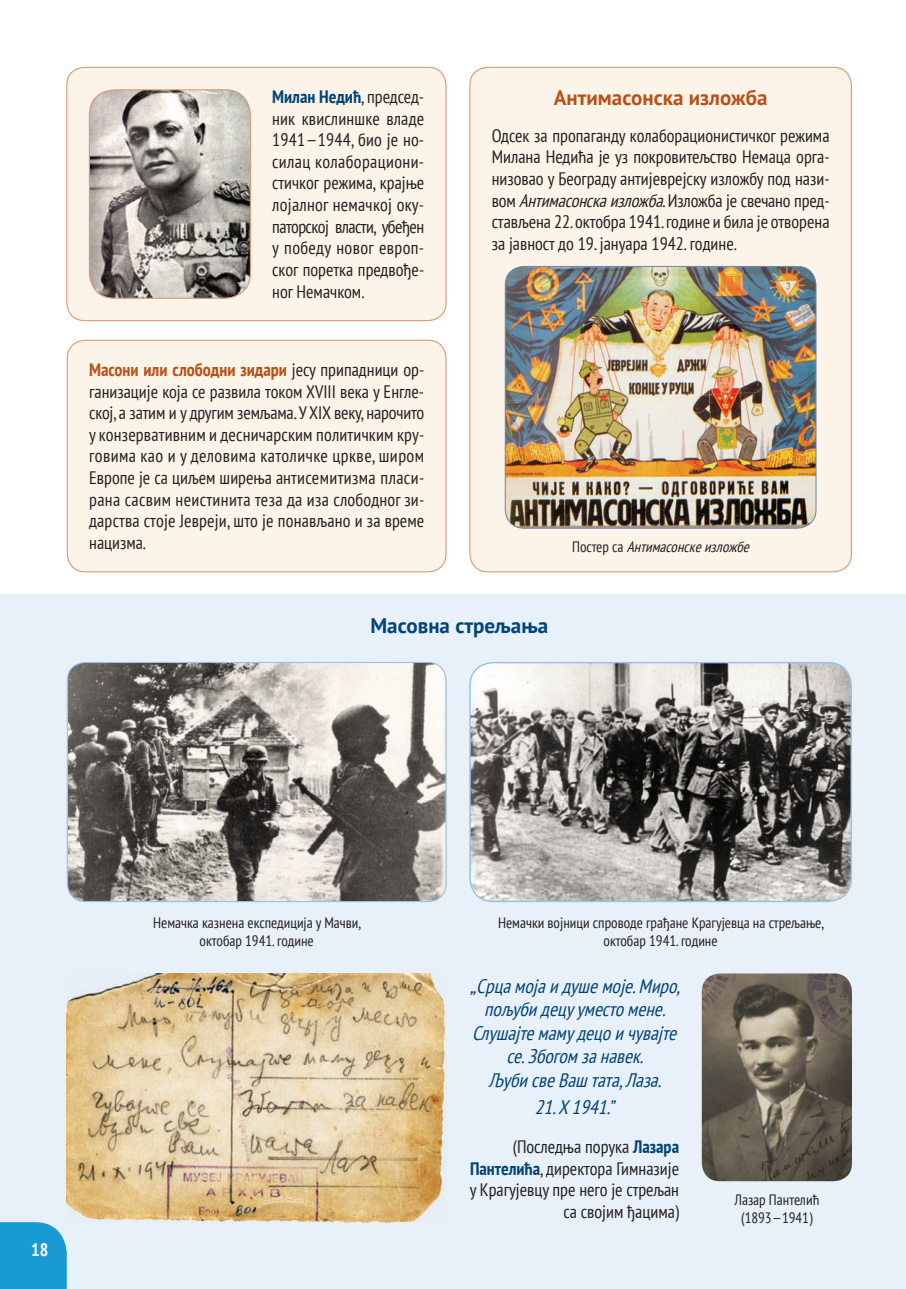
<style>
.page{position:relative;width:906px;height:1289px;background:#fff}
.page>*{position:absolute;margin:0;border:0;box-sizing:border-box;transform-origin:0 0}
.t1{font:700 21px "PT Sans";color:#b85118}
.t2{font:700 21px "PT Sans";color:#014476}
.t3{font:italic condensed 19.5px/23.4px "PT Sans";color:#014476;text-align:center}
.t4{font:condensed 18px/21.6px "PT Sans";color:#231f20;text-align:justify}
.t5{font:700 condensed 18px "PT Sans";color:#fff}
.t6{font:condensed 15px/18px "PT Sans";color:#231f20;text-align:center}
.t7{font:italic condensed 15px "PT Sans";color:#231f20}
.s1{font-weight:700;color:#014476}
.s2{font-weight:700;color:#b85118}
.s3{font-style:italic}
.s4{font-style:normal}
.s5{font-stretch:normal}
</style>
<div class="page">
<div style="left:0;top:594px;width:906px;height:694px;background:#e8f1f9"></div>
<img style="left:66px;top:973px;width:380px;height:249px">
<div style="left:67px;top:340px;width:379px;height:232px;background:#fdf4e9;border-radius:18px"></div>
<div style="left:67px;top:340px;width:379px;height:232px;border:1px solid #da9b73;border-radius:18px"></div>
<div style="left:470px;top:67px;width:381px;height:505px;background:#fdf4e9;border-radius:18px"></div>
<img style="left:505px;top:266px;width:311px;height:262px">
<div style="left:505px;top:266px;width:311px;height:262px;border:1px solid #7387ab;border-radius:19px"></div>
<div style="left:67px;top:67px;width:379px;height:253px;background:#fdf4e9;border-radius:18px"></div>
<div style="left:66px;top:67px;width:380px;height:254px;border:1px solid #da9b73;border-radius:18px"></div>
<img style="left:89px;top:90px;width:161px;height:208px">
<div style="left:89px;top:89px;width:162px;height:210px;border:1px solid #da9b73;border-radius:25px"></div>
<img style="left:68px;top:662px;width:378px;height:239px">
<div style="left:67px;top:662px;width:379px;height:240px;border:1px solid #97c3e7;border-radius:18px"></div>
<img style="left:470px;top:662px;width:381px;height:239px">
<div style="left:469px;top:662px;width:383px;height:240px;border:1px solid #97c3e7;border-radius:23px"></div>
<div style="left:0;top:1222px;width:67px;height:66px;background:#189ad5"></div>
<img style="left:702px;top:973px;width:150px;height:208px">
<p class="t4" style="left:272px;top:85px;width:153px"><span class="s1">Милан-Недић</span>, пред сед&shy;ник кви слиншке владе 1941–1944, био је но&shy;силац колаборациони&shy;сти чког ре жима, крајње лојалног немачкој оку&shy;па торској власти, убеђен у победу новог европ&shy;ског поретка предвође&shy;ног Немачком.</p>
<p class="t4" style="left:89px;top:358px;width:336px"><span class="s2">Масони-или-слободни-зидари</span> јесу при падни ци ор&shy;ганиза ције која се развила током XVIII века у Енгле&shy;ској, а затим и у другим земљама. У XIX веку, нарочито у конзервативним и десничарским политичким кру&shy;говима као и у деловима католичке цркве, широм Европе је са циљем ширења ан тисе ми тизма пла си&shy;рана сасвим неистинита теза да иза слобод ног зи&shy;дарства стоје Јевреји, што је понављано и за време нацизма.</p>
<p class="t1" style="left:554px;top:84px;width:215px">Антимасонска изложба</p>
<p class="t4" style="left:492px;top:124px;width:339px">Одсек за пропаганду колаборационистичког режима Мила на Не дића је уз покровитељство Немаца орга&shy;низовао у Бео граду ан ти јеврејску изложбу под нази&shy;вом <span class="s3">Антимасонскаизложба</span>. Изложба је свечано пред&shy;стављена 22. октобра 1941. године и била је отво рена за јавност до 19. јануара 1942. године.</p>
<p class="t7" style="left:572px;top:536px;width:183px"><span class="s4">П о с т е р с а</span> Антимасонскеизложбе</p>
<p class="t2" style="left:370px;top:611px;width:179px">Масовна стрељања</p>
<p class="t6" style="left:153px;top:913px;width:210px">Немачка казнена експедиција у Мачви, октобар 1941. године</p>
<p class="t5" style="left:31px;top:1237px;width:19px">18</p>
<p class="t6" style="left:498px;top:913px;width:328px">Немачки војници спроводе грађане Крагујевца на стрељање, октобар 1941. године</p>
<p class="t3" style="left:470px;top:973px;width:217px"><span class="s5">„</span>Срцамојаидушемоје.Миро, пољубидецууместомене.<br>Слушајтемамудецоичувајте се.Збогомзанавек.<br>ЉубисвеВаш тата,Лаза.</p>
<p class="t3" style="left:535px;top:1095px;width:86px">21.X1941.”</p>
<p class="t4" style="left:470px;top:1135px;width:214px;text-align:right">(Последња порука <span class="s1">Лазара-<br>Пантелића</span>, директора Гимназије у Крагујевцу пре него је стрељан са својим ђацима)</p>
<p class="t6" style="left:734px;top:1189px;width:86px">Лазар Пантелић (1893–1941)</p>
</div>
